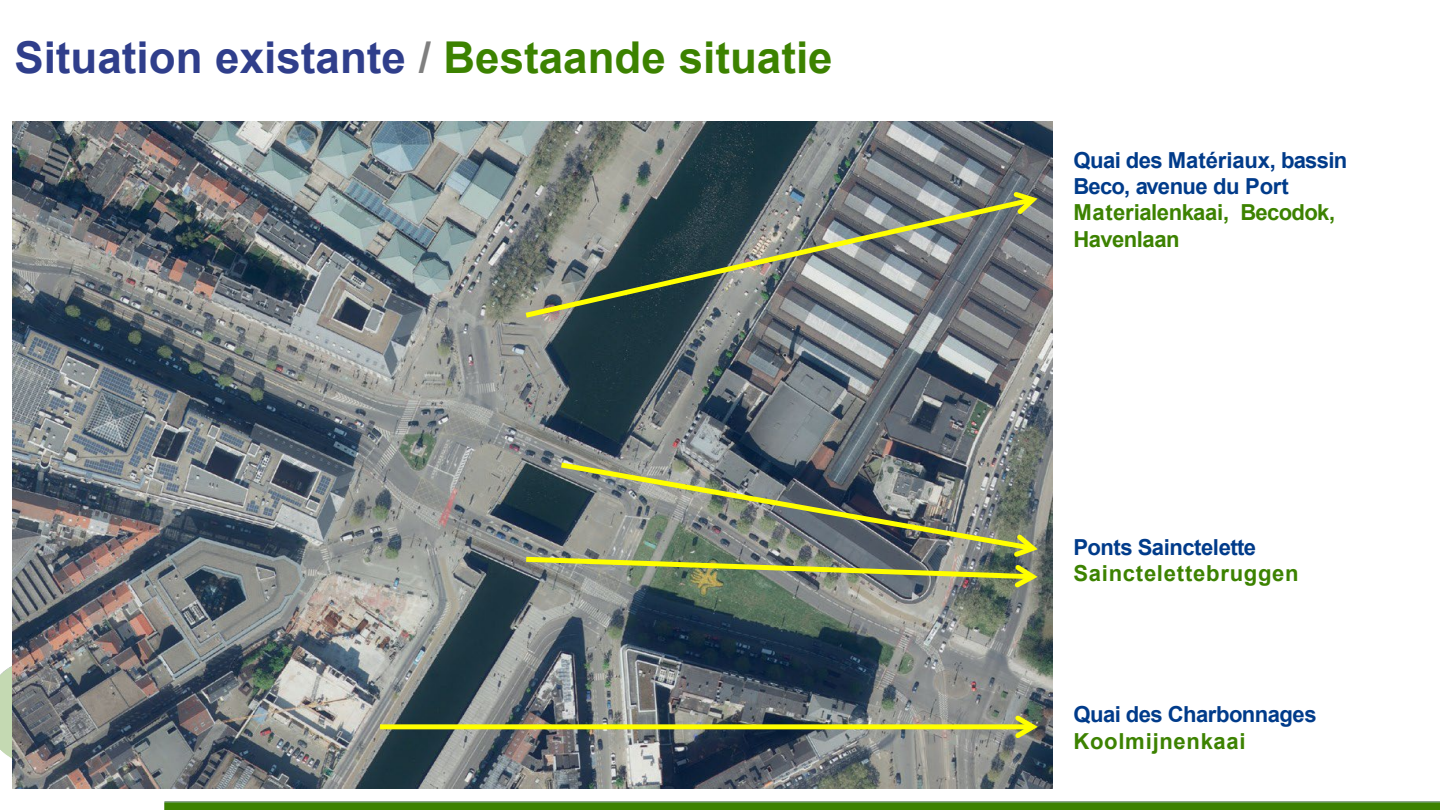
<style>
.page{position:relative;width:1440px;height:810px;background:#fff}
.page>*{position:absolute;margin:0;border:0;box-sizing:border-box;transform-origin:0 0}
.t1{font:700 44px "Arial";color:#2f3e8b}
.t2{font:700 22px/26.4px "Arial";letter-spacing:-.025em;color:#003b8a}
.t3{font:700 22px "Arial";letter-spacing:.03em;color:#3c8200}
.t4{font:700 22px/26.4px "Arial";letter-spacing:-.025em;color:#3c8200}
.s1{color:#7f7f7f}
.s2{color:#3c8200}
</style>
<div class="page">
<img style="left:0;top:121px;width:1440px;height:689px">
<div style="left:1353px;top:751px;width:52px;height:46px;background:#fff"></div>
<img style="left:12px;top:121px;width:1040px;height:668px">
<div style="left:380px;top:724px;width:653px;height:5px;background:#ff0"></div>
<svg style="left:1011px;top:711px;width:32px;height:31px"></svg>
<img style="left:521px;top:459px;width:522px;height:133px">
<svg style="left:520px;top:194px;width:519px;height:127px"></svg>
<svg style="left:1010px;top:188px;width:32px;height:31px"></svg>
<div style="left:1354px;top:751px;width:52px;height:40px;background:#fff"></div>
<h1 class="t1" style="left:14px;top:26px;width:820px">Situation existante <span class="s1">/</span> <span class="s2">Bestaande situatie</span></h1>
<p class="t2" style="left:1073px;top:147px;width:275px">Quai des Matériaux, bassin<br>Beco, avenue du Port</p>
<p class="t4" style="left:1073px;top:200px;width:263px">Materialenkaai, Becodok,<br>Havenlaan</p>
<p class="t2" style="left:1073px;top:534px;width:184px">Ponts Sainctelette</p>
<p class="t3" style="left:1073px;top:558px;width:227px">Sainctelettebruggen</p>
<p class="t2" style="left:1073px;top:702px;width:245px">Quai des Charbonnages</p>
<p class="t3" style="left:1073px;top:726px;width:174px">Koolmijnenkaai</p>
</div>
